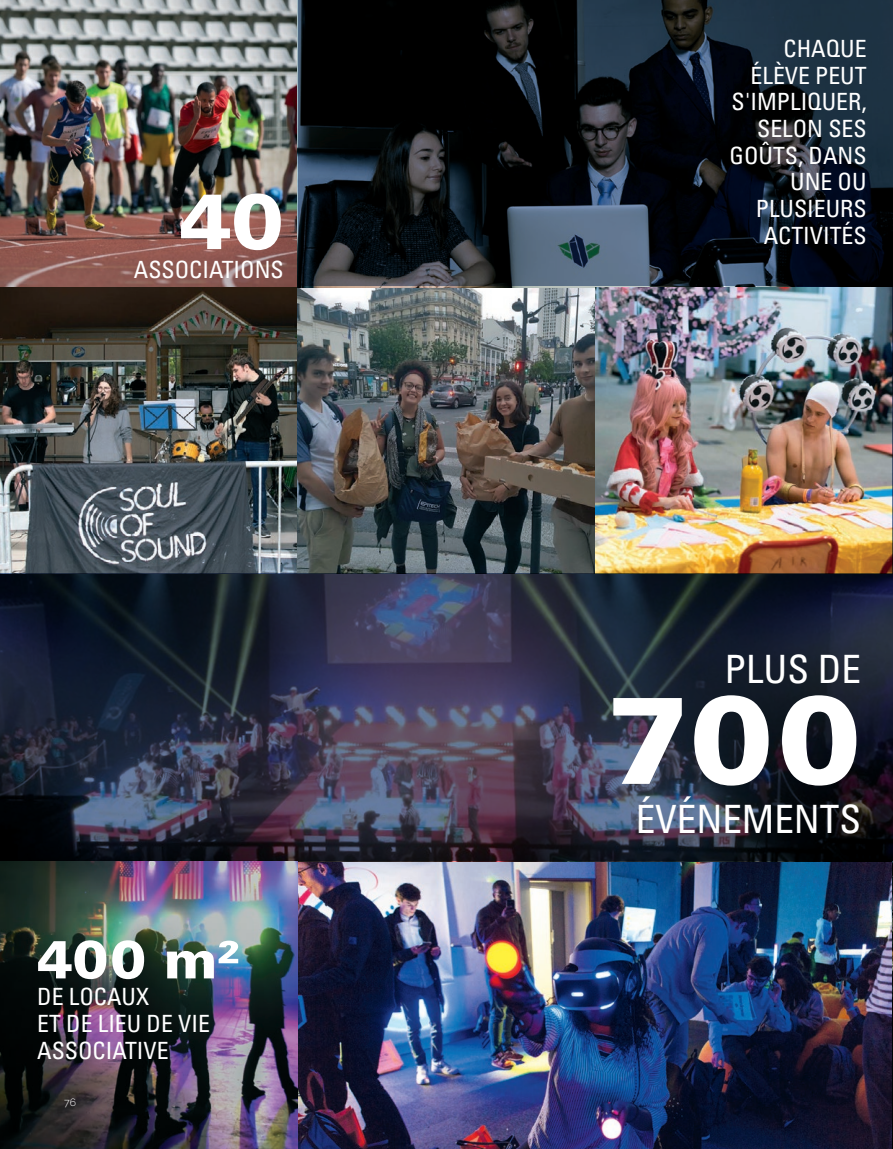
<style>
.page{position:relative;width:893px;height:1149px;background:#fff}
.page>*{position:absolute;margin:0;border:0;box-sizing:border-box;transform-origin:0 0}
.t1{font:900 124.2px "Univers LT Std";color:#fff}
.t2{font:900 78px "Univers LT Std";color:#fff}
.t3{font:900 53.4px "Univers LT Std";color:#fff}
.t4{font:condensed 39px "Univers LT Std";color:#fff}
.t5{font:condensed 23.7px/26.7px "Univers LT Std";color:#fff;text-align:right}
.t6{font:300 10.5px "Raleway";color:#fff}
</style>
<div class="page">
<img style="left:0;top:0;width:893px;height:1148px">
<svg style="left:298px;top:0;width:595px;height:286px;background:#151d25"></svg>
<svg style="left:0;top:573px;width:892px;height:287px;background:#292c3f"></svg>
<img style="left:892px;top:861px;width:1px;height:287px">
<hr style="left:892px;top:286px;width:1px;height:287px;background:#052a6a">
<h2 class="t2" style="left:180px;top:172px;width:106px">40</h2>
<p class="t5" style="left:134px;top:255px;width:151px">ASSOCIATIONS</p>
<h3 class="t3" style="left:37px;top:925px;width:203px">400 m²</h3>
<p class="t5" style="left:37px;top:982px;width:174px;text-align:left">DE LOCAUX<br>ET DE LIEU DE VIE<br>ASSOCIATIVE</p>
<p class="t6" style="left:64px;top:1095px;width:13px">76</p>
<p class="t5" style="left:729px;top:35px;width:139px">CHAQUE<br>ÉLÈVE PEUT<br>S'IMPLIQUER,<br>SELON SES<br>GOÛTS, DANS<br>UNE OU<br>PLUSIEURS<br>ACTIVITÉS</p>
<h3 class="t4" style="left:725px;top:643px;width:138px">PLUS DE</h3>
<h1 class="t1" style="left:608px;top:661px;width:255px">700</h1>
<h3 class="t4" style="left:636px;top:794px;width:227px">ÉVÉNEMENTS</h3>
</div>
